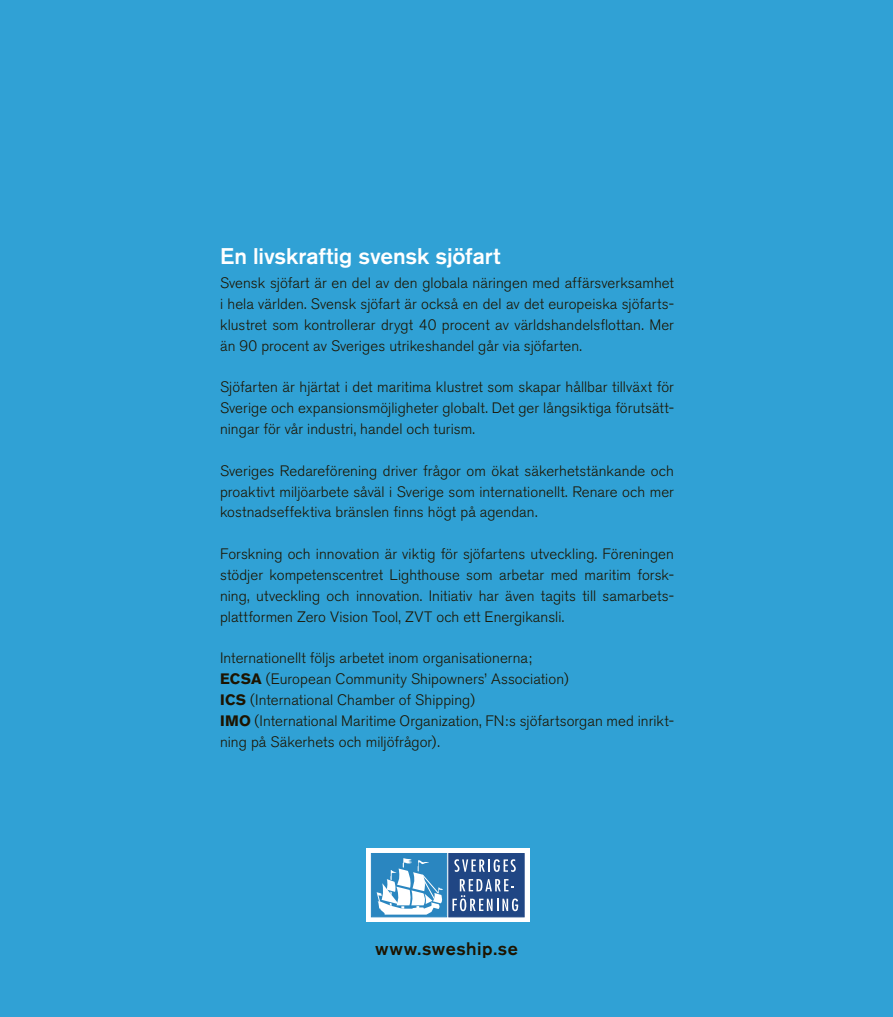
<style>
.page{position:relative;width:893px;height:1017px;background:#fff}
.page>*{position:absolute;margin:0;border:0;box-sizing:border-box;transform-origin:0 0}
.t1{font:500 22.5px "Akzidenz Grotesk BE";letter-spacing:-.005em;color:#fff}
.t2{font:500 18px "Akzidenz Grotesk BE";letter-spacing:.03em;color:#1d1400}
.t3{font:300 15px/20.9px "Akzidenz Grotesk BE";letter-spacing:.005em;color:#1d1400;text-align:justify}
.s1{font-weight:700}
</style>
<div class="page">
<div style="left:0;top:0;width:893px;height:1016px;background:#30a1d5"></div>
<svg style="left:366px;top:848px;width:163px;height:74px;background:#e3eaf2"></svg>
<div style="left:371px;top:853px;width:76px;height:63px;background:#2a86c0;border:1px solid #2a86c0"></div>
<div style="left:449px;top:853px;width:75px;height:63px;background:#204684"></div>
<svg style="left:454px;top:859px;width:62px;height:12px"></svg>
<svg style="left:452px;top:879px;width:66px;height:31px"></svg>
<svg style="left:377px;top:858px;width:66px;height:56px"></svg>
<h1 class="t1" style="left:220px;top:242px;width:282px">En livskraftig svensk sjöfart</h1>
<p class="t3" style="left:220px;top:273px;width:455px">Svensk sjöfart är en del av den globala näringen med affärsverksamhet i hela världen. Svensk sjöfart är också en del av det europeiska sjöfarts&shy;klustret som kontrollerar drygt 40 procent av världshandelsflottan. Mer än 90 procent av Sveriges utrikeshandel går via sjöfarten.</p>
<p class="t3" style="left:220px;top:377px;width:455px">Sjöfarten är hjärtat i det maritima klustret som skapar hållbar tillväxt för Sverige och expansionsmöjligheter globalt. Det ger långsiktiga förutsätt&shy;ningar för vår industri, handel och turism.</p>
<p class="t3" style="left:220px;top:460px;width:455px">Sveriges Redareförening driver frågor om ökat säkerhetstänkande och proaktivt miljöarbete såväl i Sverige som internationellt. Renare och mer kostnadseffektiva bränslen finns högt på agendan.</p>
<p class="t3" style="left:220px;top:543px;width:455px">Forskning och innovation är viktig för sjöfartens utveckling. Föreningen stödjer kompetenscentret Lighthouse som arbetar med maritim forsk&shy;ning, utveckling och innovation. Initiativ har även tagits till samarbets&shy;plattformen Zero Vision Tool, ZVT och ett Energikansli.</p>
<p class="t3" style="left:220px;top:647px;width:455px;text-align:left">Internationellt följs arbetet inom organisationerna;<br><span class="s1">ECSA</span> (European Community Shipowners’ Association)<br><span class="s1">ICS</span> (International Chamber of Shipping)<br><span class="s1">IMO</span> (International Maritime Organization, FN:s sjöfartsorgan med inrikt&shy;ning på Säkerhets och miljöfrågor).</p>
<p class="t2" style="left:375px;top:937px;width:144px">www.sweship.se</p>
</div>
